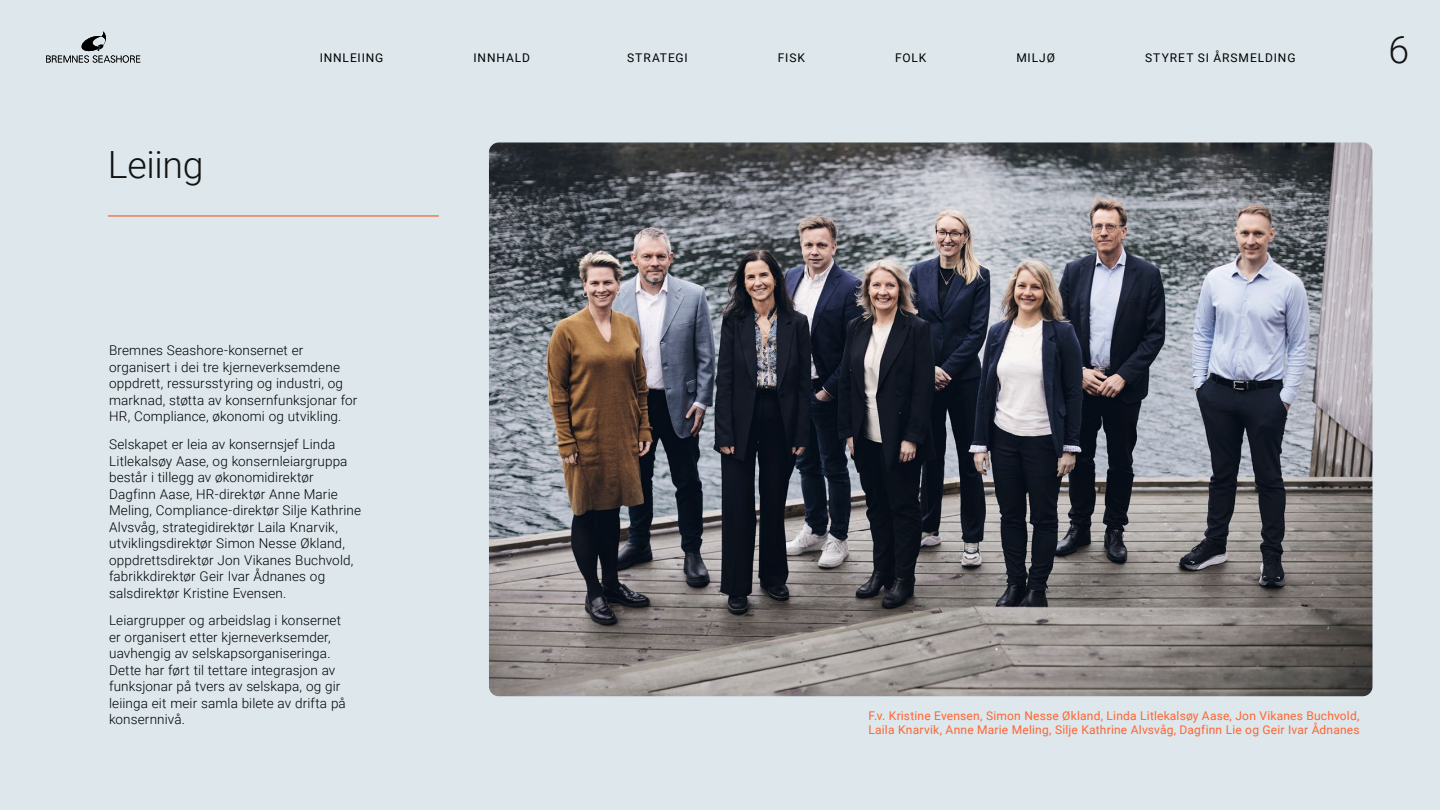
<style>
.page{position:relative;width:1440px;height:810px;background:#dde7ec}
.page>*{position:absolute;margin:0;border:0;box-sizing:border-box;transform-origin:0 0}
.Stor{font:300 37.5px "Roboto";letter-spacing:-.01em;color:#131313}
.t1{font:300 13.5px/16.5px "Roboto";letter-spacing:.01em;color:#000}
.Bildetekst{font:12px/13.5px "Roboto";letter-spacing:.015em;color:#ff6532}
.t2{font:12px "Roboto";letter-spacing:.075em;color:#000}
</style>
<div class="page">
<img style="left:489px;top:142px;width:883px;height:554px">
<hr style="left:108px;top:216px;width:331px;height:1px;background:#fa4500">
<svg style="left:46px;top:31px;width:94px;height:32px"></svg>
<p class="Stor" style="left:108px;top:139px;width:97px">Leiing</p>
<p class="t2" style="left:320px;top:49px;width:65px">INNLEIING</p>
<p class="t2" style="left:473px;top:49px;width:58px">INNHALD</p>
<p class="t2" style="left:627px;top:49px;width:62px">STRATEGI</p>
<p class="t2" style="left:778px;top:49px;width:29px">FISK</p>
<p class="t2" style="left:895px;top:49px;width:33px">FOLK</p>
<p class="t2" style="left:1016px;top:49px;width:40px">MILJØ</p>
<p class="t2" style="left:1145px;top:49px;width:152px">STYRET SI ÅRSMELDING</p>
<h1 class="Stor" style="left:1389px;top:23px;width:22px">6</h1>
<p class="t1" style="left:109px;top:342px;width:250px">Bremnes Seashore-konsernet er organisert i dei tre kjerneverksemdene oppdrett, ressursstyring og industri, og marknad, støtta av konsernfunksjonar for HR, Compliance, økonomi og utvikling.</p>
<p class="t1" style="left:109px;top:436px;width:253px">Selskapet er leia av konsernsjef Linda Litlekalsøy Aase, og konsernleiargruppa består i tillegg av økonomidirektør Dagfinn Aase, HR-direktør Anne Marie Meling, Compliance-direktør Silje Kathrine Alvsvåg, strategidirektør Laila Knarvik, utviklingsdirektør Simon Nesse Økland, oppdrettsdirektør Jon Vikanes Buchvold, fabrikkdirektør Geir Ivar Ådnanes og salsdirektør Kristine Evensen.</p>
<p class="t1" style="left:109px;top:612px;width:238px">Leiargrupper og arbeidslag i konsernet er organisert etter kjerneverksemder, uavhengig av selskapsorganiseringa.<br>Dette har ført til tettare integrasjon av funksjonar på tvers av selskapa, og gir leiinga eit meir samla bilete av drifta på konsernnivå.</p>
<p class="Bildetekst" style="left:868px;top:709px;width:493px">F.v. Kristine Evensen, Simon Nesse Økland, Linda Litlekalsøy Aase, Jon Vikanes Buchvold,<br>Laila Knarvik, Anne Marie Meling, Silje Kathrine Alvsvåg, Dagfinn Lie og Geir Ivar Ådnanes</p>
</div>
